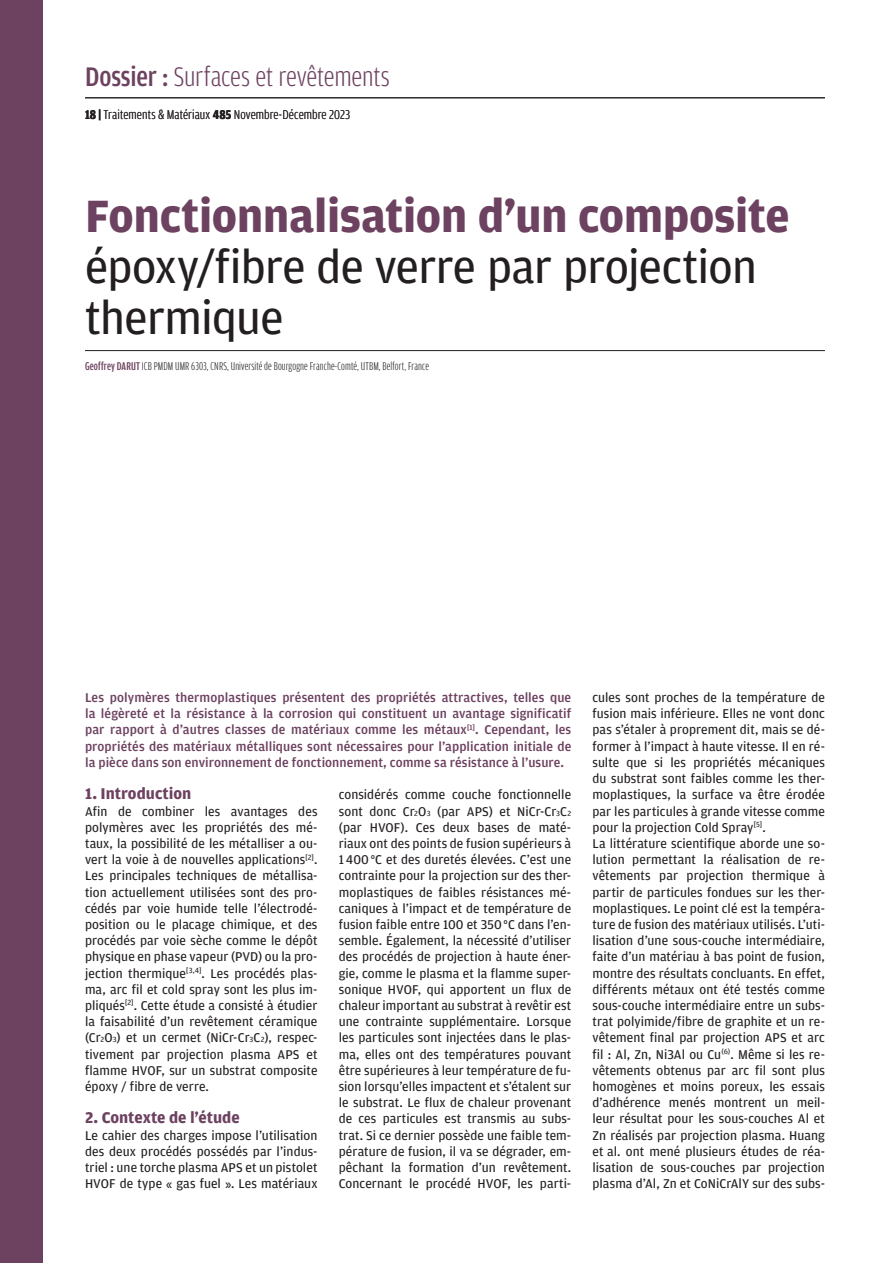
<style>
.page{position:relative;width:893px;height:1263px;background:#fff}
.page>*{position:absolute;margin:0;border:0;box-sizing:border-box;transform-origin:0 0}
.t1{font:48px/51px "Amplitude";letter-spacing:-.015em;color:#231f20}
.t2{font:700 48px "Amplitude";letter-spacing:-.015em;color:#6d4260}
.t3{font:300 28.5px "Amplitude Cond";letter-spacing:-.01em;color:#6d4260}
.t4{font:700 16.5px "Amplitude";letter-spacing:-.005em;color:#6d4260}
.t5{font:13.5px/16.2px "Amplitude";letter-spacing:.005em;color:#231f20;text-align:justify}
.t6{font:500 13.5px/16.2px "Amplitude";letter-spacing:.005em;color:#6d4260;text-align:justify}
.t7{font:300 13.5px "Amplitude Cond";letter-spacing:.005em;color:#231f20}
.t8{font:300 12px "Amplitude Comp";letter-spacing:.01em;color:#231f20}
.s1{font-weight:500}
.s2{font-weight:700}
.s3{font-weight:500;color:#6d4260}
.s4{font-size:7.8px}
</style>
<div class="page">
<hr style="left:85px;top:98px;width:740px;height:1px;background:#231f20">
<div style="left:0;top:0;width:43px;height:1263px;background:#6d4260"></div>
<hr style="left:85px;top:350px;width:740px;height:1px;background:#231f20">
<h2 class="t3" style="left:85px;top:62px;width:306px"><span class="s1">Dossier :</span> Surfaces et revêtements</h2>
<p class="t7" style="left:85px;top:107px;width:267px"><span class="s2">18 |</span> Traitements &amp; Matériaux <span class="s2">485</span> Novembre-Décembre 2023</p>
<h1 class="t2" style="left:85px;top:190px;width:706px">Fonctionnalisation d’un composite</h1>
<h1 class="t1" style="left:85px;top:242px;width:674px">époxy/fibre de verre par projection thermique</h1>
<p class="t8" style="left:85px;top:360px;width:345px"><span class="s3">Geoffrey DARUT</span>ICB PMDM UMR 6303, CNRS, Université de Bourgogne Franche-Comté, UTBM, Belfort, France</p>
<p class="t6" style="left:85px;top:690px;width:488px">Les polymères thermoplastiques présentent des propriétés attractives, telles que la légèreté et la résistance à la corrosion qui constituent un avantage significatif par rapport à d’autres classes de matériaux comme les métaux<sup>[1]</sup>. Cependant, les propriétés des matériaux métalliques sont nécessaires pour l’application initiale de la pièce dans son environnement de fonctionnement, comme sa résistance à l’usure.</p>
<p class="t4" style="left:85px;top:785px;width:108px">1. Introduction</p>
<p class="t5" style="left:85px;top:803px;width:234px">Afin de combiner les avantages des polymères avec les propriétés des mé&shy;taux, la possibilité de les métalliser a ou&shy;vert la voie à de nouvelles applications<sup>[2]</sup>.<br>Les principales techniques de métallisa&shy;tion actuellement utilisées sont des pro&shy;cédés par voie humide telle l’électrodé&shy;position ou le placage chimique, et des procédés par voie sèche comme le dépôt physique en phase vapeur (PVD) ou la pro&shy;jection thermique<sup>[3,4]</sup>. Les procédés plas&shy;ma, arc fil et cold spray sont les plus im&shy;pliqués<sup>[2]</sup>. Cette étude a consisté à étudier la faisabilité d’un revêtement céramique (Cr<span class="s4">2</span>O<span class="s4">3</span>) et un cermet (NiCr-Cr<span class="s4">3</span>C<span class="s4">2</span>), respec&shy;tivement par projection plasma APS et flamme HVOF, sur un substrat composite époxy / fibre de verre.</p>
<p class="t4" style="left:85px;top:1109px;width:156px">2. Contexte de l’étude</p>
<p class="t5" style="left:85px;top:1127px;width:234px">Le cahier des charges impose l’utilisation des deux procédés possédés par l’indus&shy;triel : une torche plasma APS et un pistolet HVOF de type « gas fuel ». Les matériaux</p>
<p class="t5" style="left:339px;top:787px;width:234px">considérés comme couche fonctionnelle sont donc Cr<span class="s4">2</span>O<span class="s4">3</span> (par APS) et NiCr-Cr<span class="s4">3</span>C<span class="s4">2 </span>(par HVOF). Ces deux bases de maté&shy;riaux ont des points de fusion supérieurs à 1400°C et des duretés élevées. C’est une contrainte pour la projection sur des ther&shy;moplastiques de faibles résistances mé&shy;caniques à l’impact et de température de fusion faible entre 100 et 350°C dans l’en&shy;semble. Également, la nécessité d’utiliser des procédés de projection à haute éner&shy;gie, comme le plasma et la flamme super&shy;sonique HVOF, qui apportent un flux de chaleur important au substrat à revêtir est une contrainte supplémentaire. Lorsque les particules sont injectées dans le plas&shy;ma, elles ont des températures pouvant être supérieures à leur température de fu&shy;sion lorsqu’elles impactent et s’étalent sur le substrat. Le flux de chaleur provenant de ces particules est transmis au subs&shy;trat. Si ce dernier possède une faible tem&shy;pérature de fusion, il va se dégrader, em&shy;pêchant la formation d’un revêtement.<br>Concernant le procédé HVOF, les parti-</p>
<p class="t5" style="left:592px;top:690px;width:234px;text-align:left">cules sont proches de la température de fusion mais inférieure. Elles ne vont donc pas s’étaler à proprement dit, mais se dé&shy;former à l’impact à haute vitesse. Il en ré&shy;sulte que si les propriétés mécaniques du substrat sont faibles comme les ther&shy;moplastiques, la surface va être érodée par les particules à grande vitesse comme pour la projection Cold Spray<sup>[5]</sup>.<br>La littérature scientifique aborde une so&shy;lution permettant la réalisation de re&shy;vêtements par projection thermique à partir de particules fondues sur les ther&shy;moplastiques. Le point clé est la tempéra&shy;ture de fusion des matériaux utilisés. L’uti&shy;lisation d’une sous-couche intermédiaire, faite d’un matériau à bas point de fusion, montre des résultats concluants. En effet, différents métaux ont été testés comme sous-couche intermédiaire entre un subs&shy;trat polyimide/fibre de graphite et un re&shy;vêtement final par projection APS et arc fil : Al, Zn, Ni3Al ou Cu<sup>(6)</sup>. Même si les re&shy;vêtements obtenus par arc fil sont plus homogènes et moins poreux, les essais d’adhérence menés montrent un meil&shy;leur résultat pour les sous-couches Al et Zn réalisés par projection plasma. Huang et al. ont mené plusieurs études de réa&shy;lisation de sous-couches par projection plasma d’Al, Zn et CoNiCrAlY sur des subs-</p>
</div>
